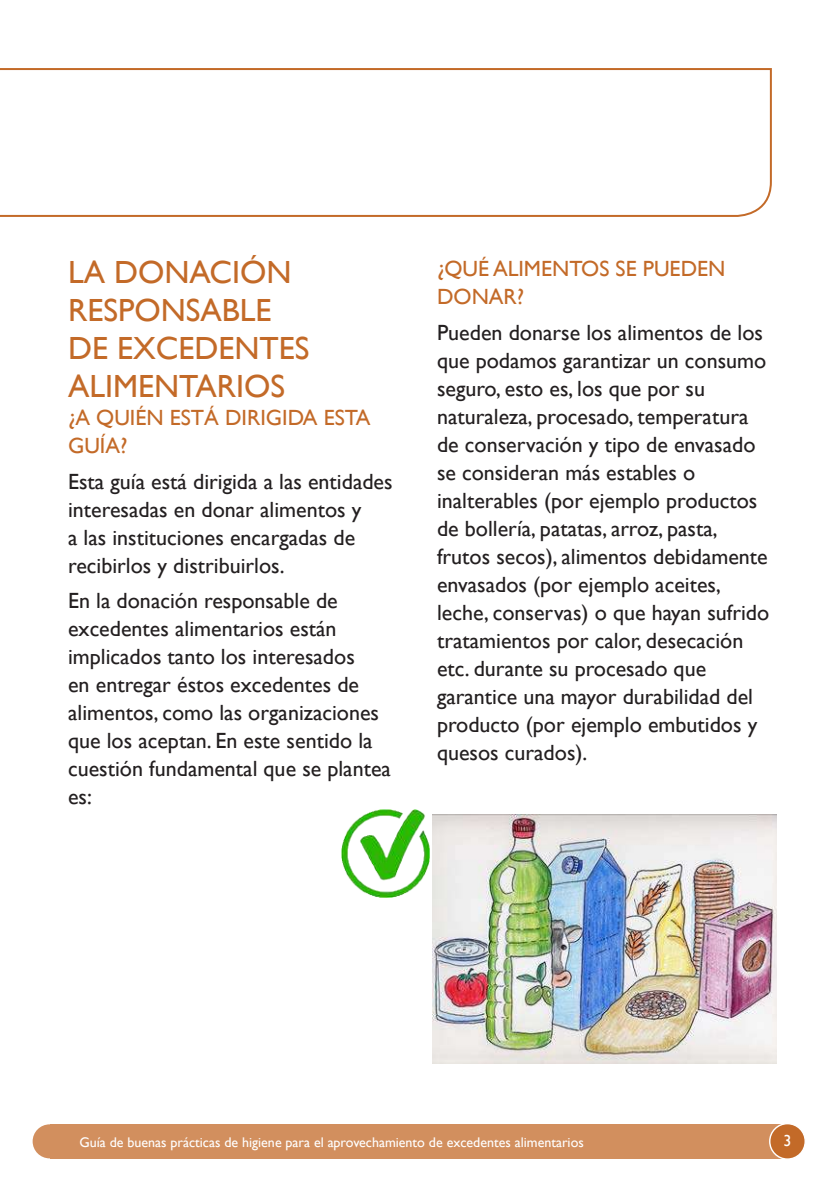
<style>
.page{position:relative;width:840px;height:1191px;background:#fff}
.page>*{position:absolute;margin:0;border:0;box-sizing:border-box;transform-origin:0 0}
.t1{font:32px/38px "Gill Sans";color:#c36a28}
.t2{font:22px/28px "Gill Sans";color:#231f20}
.t3{font:22px/28px "Gill Sans";color:#c36a28}
.t4{font:16px "Gill Sans";color:#fff}
.t5{font:14px "Gill Sans";color:#fff}
</style>
<div class="page">
<div style="left:50px;top:1124px;width:737px;height:34px;background:#d28f5e"></div>
<div style="left:769px;top:1123px;width:35px;height:36px;background:#c36a28;border-radius:50%"></div>
<div style="left:768px;top:1123px;width:37px;height:36px;border:1px solid #fff;border-radius:50%"></div>
<div style="left:33px;top:1124px;width:34px;height:34px;background:#d28f5e;border-radius:50%"></div>
<svg style="left:0;top:68px;width:772px;height:149px"></svg>
<img style="left:432px;top:814px;width:343px;height:249px">
<img style="left:342px;top:809px;width:87px;height:88px">
<h1 class="t1" style="left:68px;top:254px;width:243px">LA DONACIÓN<br>RESPONSABLE<br>DE EXCEDENTES<br>ALIMENTARIOS</h1>
<p class="t3" style="left:68px;top:404px;width:304px">¿A QUIÉN ESTÁ DIRIGIDA ESTA<br>GUÍA?</p>
<p class="t2" style="left:68px;top:467px;width:326px">Esta guía está dirigida a las entidades interesadas en donar alimentos y<br>a las instituciones encargadas de recibirlos y distribuirlos.</p>
<p class="t2" style="left:68px;top:587px;width:324px">En la donación responsable de excedentes alimentarios están implicados tanto los interesados<br>en entregar éstos excedentes de alimentos, como las organizaciones que los aceptan. En este sentido la cuestión fundamental que se plantea es:</p>
<p class="t3" style="left:437px;top:255px;width:290px">¿QUÉ ALIMENTOS SE PUEDEN<br>DONAR?</p>
<p class="t2" style="left:437px;top:319px;width:333px">Pueden donarse los alimentos de los que podamos garantizar un consumo seguro, esto es, los que por su naturaleza, procesado, temperatura de conservación y tipo de envasado se consideran más estables o inalterables (por ejemplo productos de bollería, patatas, arroz, pasta, frutos secos), alimentos debidamente envasados (por ejemplo aceites, leche, conservas) o que hayan sufrido tratamientos por calor, desecación etc. durante su procesado que garantice una mayor durabilidad del producto (por ejemplo embutidos y quesos curados).</p>
<p class="t5" style="left:79px;top:1133px;width:505px">Guía de buenas prácticas de higiene para el aprovechamiento de excedentes alimentarios</p>
<p class="t4" style="left:783px;top:1131px;width:9px">3</p>
</div>
